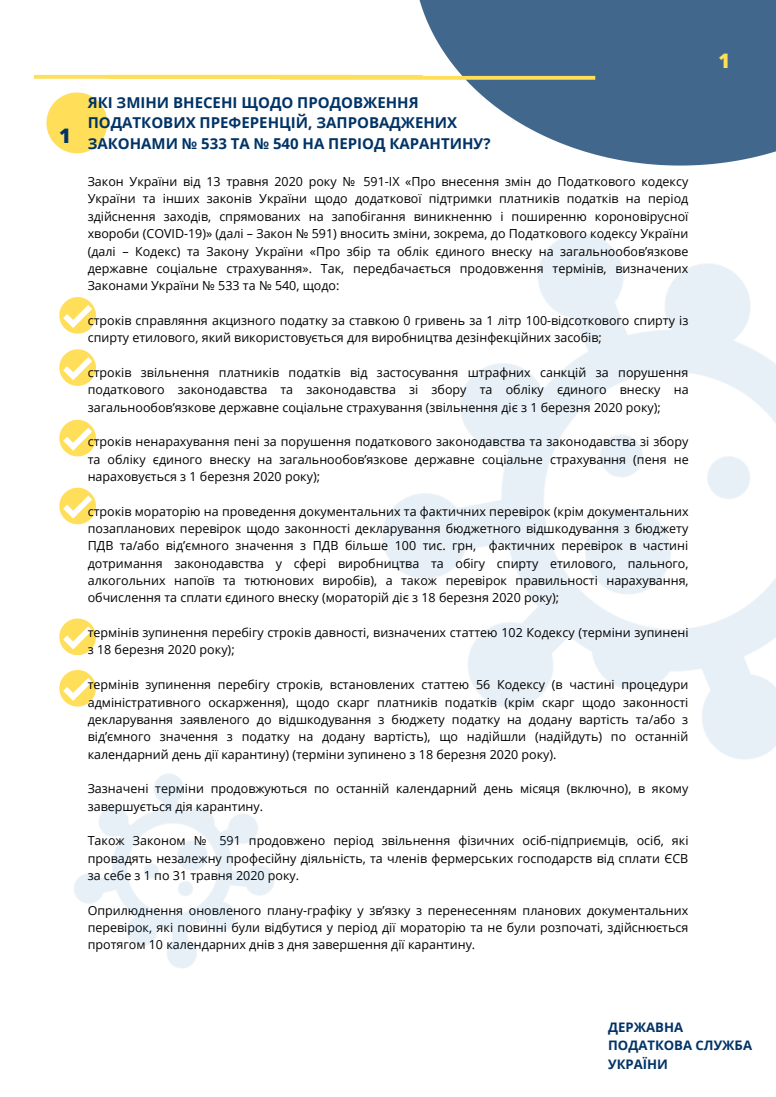
<style>
.page{position:relative;width:776px;height:1097px;background:#fff}
.page>*{position:absolute;margin:0;border:0;box-sizing:border-box;transform-origin:0 0}
.t1{font:800 20px "Open Sans";color:#ffde59}
.t2{font:800 20px "Open Sans";color:#036}
.t3{font:700 15px/20.6px "Open Sans";color:#036}
.t4{font:700 13.12px/18.2px "Open Sans";color:#036}
.t5{font:12.5px/17.4px "Open Sans";color:#000;text-align:justify}
</style>
<div class="page">
<svg style="left:413px;top:0;width:363px;height:166px;fill:#41678d"></svg>
<svg style="left:46px;top:92px;width:61px;height:61px"></svg>
<svg style="left:34px;top:75px;width:561px;height:5px"></svg>
<svg style="left:59px;top:297px;width:37px;height:37px"></svg>
<svg style="left:59px;top:349px;width:37px;height:37px"></svg>
<svg style="left:59px;top:420px;width:37px;height:36px"></svg>
<svg style="left:59px;top:488px;width:37px;height:36px"></svg>
<svg style="left:59px;top:618px;width:37px;height:37px"></svg>
<svg style="left:59px;top:670px;width:37px;height:36px"></svg>
<img style="left:74px;top:774px;width:201px;height:194px">
<h1 class="t2" style="left:59px;top:122px;width:13px">1</h1>
<p class="t3" style="left:88px;top:92px;width:404px">ЯКІ ЗМІНИ ВНЕСЕНІ ЩОДО ПРОДОВЖЕННЯ<br>ПОДАТКОВИХ ПРЕФЕРЕНЦІЙ, ЗАПРОВАДЖЕНИХ<br>ЗАКОНАМИ № 533 ТА № 540 НА ПЕРІОД КАРАНТИНУ?</p>
<p class="t5" style="left:88px;top:173px;width:602px">Закон України від 13 травня 2020 року № 591-IX «Про внесення змін до Податкового кодексу України та інших законів України щодо додаткової підтримки платників податків на період здійснення заходів, спрямованих на запобігання виникненню і поширенню короновірусної хвороби (COVID-19)» (далі – Закон № 591) вносить зміни, зокрема, до Податкового кодексу України (далі – Кодекс) та Закону України «Про збір та облік єдиного внеску на загальнообов’язкове державне соціальне страхування». Так, передбачається продовження термінів, визначених Законами України № 533 та № 540, щодо:</p>
<p class="t5" style="left:88px;top:311px;width:602px">строків справляння акцизного податку за ставкою 0 гривень за 1 літр 100-відсоткового спирту із спирту етилового, який використовується для виробництва дезінфекційних засобів;</p>
<p class="t5" style="left:88px;top:363px;width:602px">строків звільнення платників податків від застосування штрафних санкцій за порушення податкового законодавства та законодавства зі збору та обліку єдиного внеску на загальнообов’язкове державне соціальне страхування (звільнення діє з 1 березня 2020 року);</p>
<p class="t5" style="left:88px;top:433px;width:602px">строків ненарахування пені за порушення податкового законодавства та законодавства зі збору та обліку єдиного внеску на загальнообов’язкове державне соціальне страхування (пеня не нараховується з 1 березня 2020 року);</p>
<p class="t5" style="left:88px;top:502px;width:602px">строків мораторію на проведення документальних та фактичних перевірок (крім документальних позапланових перевірок щодо законності декларування бюджетного відшкодування з бюджету ПДВ та/або від’ємного значення з ПДВ більше 100 тис. грн, фактичних перевірок в частині дотримання законодавства у сфері виробництва та обігу спирту етилового, пального, алкогольних напоїв та тютюнових виробів), а також перевірок правильності нарахування, обчислення та сплати єдиного внеску (мораторій діє з 18 березня 2020 року);</p>
<p class="t5" style="left:88px;top:624px;width:602px">термінів зупинення перебігу строків давності, визначених статтею 102 Кодексу (терміни зупинені з 18 березня 2020 року);</p>
<p class="t5" style="left:88px;top:676px;width:602px">термінів зупинення перебігу строків, встановлених статтею 56 Кодексу (в частині процедури адміністративного оскарження), щодо скарг платників податків (крім скарг щодо законності декларування заявленого до відшкодування з бюджету податку на додану вартість та/або з від’ємного значення з податку на додану вартість), що надійшли (надійдуть) по останній календарний день дії карантину) (терміни зупинено з 18 березня 2020 року).</p>
<p class="t5" style="left:88px;top:780px;width:602px">Зазначені терміни продовжуються по останній календарний день місяця (включно), в якому завершується дія карантину.</p>
<p class="t5" style="left:88px;top:832px;width:602px">Також Законом № 591 продовжено період звільнення фізичних осіб-підприємців, осіб, які провадять незалежну професійну діяльність, та членів фермерських господарств від сплати ЄСВ за себе з 1 по 31 травня 2020 року.</p>
<p class="t5" style="left:88px;top:901px;width:602px">Оприлюднення оновленого плану-графіку у зв’язку з перенесенням планових документальних перевірок, які повинні були відбутися у період дії мораторію та не були розпочаті, здійснюється протягом 10 календарних днів з дня завершення дії карантину.</p>
<h1 class="t1" style="left:718px;top:47px;width:13px">1</h1>
<p class="t4" style="left:608px;top:1018px;width:145px">ДЕРЖАВНА<br>ПОДАТКОВА СЛУЖБА<br>УКРАЇНИ</p>
</div>
